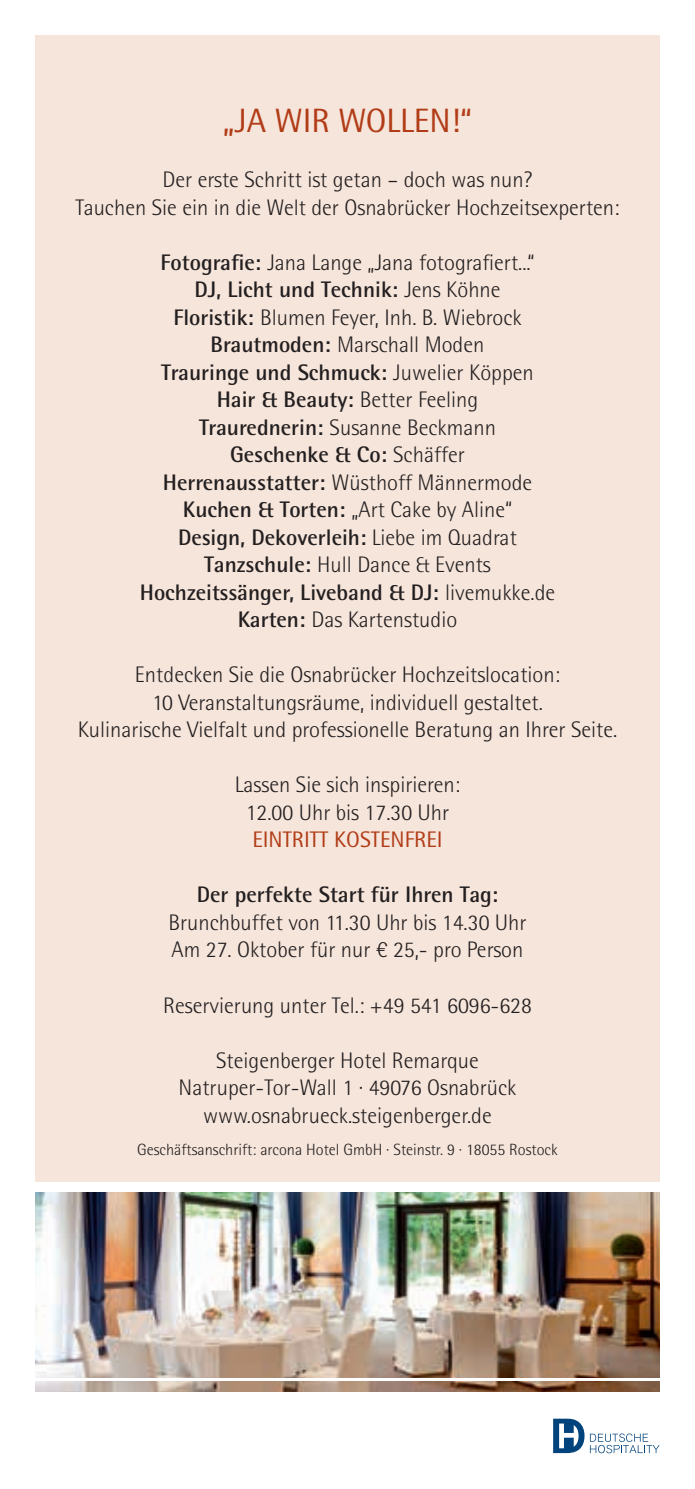
<style>
.page{position:relative;width:695px;height:1489px;background:#fff}
.page>*{position:absolute;margin:0;border:0;box-sizing:border-box;transform-origin:0 0}
.t1{font:33.75px "Rotis Semi Sans";color:#b13c17}
.t2{font:300 22.5px/27.5px "Rotis Semi Sans";color:#231f20;text-align:center}
.t3{font:700 22.5px "Rotis Semi Sans";color:#231f20}
.t4{font:22.5px "Rotis Semi Sans";color:#b13c17}
.t5{font:300 16.25px "Rotis Semi Sans";color:#231f20}
.s1{font-weight:700}
</style>
<div class="page">
<div style="left:35px;top:35px;width:624px;height:1147px;background:#f6e5da"></div>
<img style="left:35px;top:1192px;width:624px;height:199px">
<hr style="left:26px;top:1377px;width:651px;height:3px;background:#fff">
<svg style="left:553px;top:1418px;width:106px;height:35px"></svg>
<h1 class="t1" style="left:223px;top:101px;width:251px">„JA WIR WOLLEN!“</h1>
<p class="t2" style="left:75px;top:166px;width:545px">Der erste Schritt ist getan – doch was nun?<br>Tauchen Sie ein in die Welt der Osnabrücker Hochzeitsexperten:</p>
<p class="t2" style="left:140px;top:248px;width:417px"><span class="s1">Fotografie:</span> Jana Lange „Jana fotografiert...“<br><span class="s1">DJ, Licht und Technik:</span> Jens Köhne<br><span class="s1">Floristik:</span> Blumen Feyer, Inh. B. Wiebrock <span class="s1">Brautmoden:</span> Marschall Moden<br><span class="s1">Trauringe und Schmuck:</span> Juwelier Köppen <span class="s1">Hair &amp; Beauty:</span> Better Feeling<br><span class="s1">Traurednerin:</span> Susanne Beckmann<br><span class="s1">Geschenke &amp; Co:</span> Schäffer<br><span class="s1">Herrenausstatter:</span> Wüsthoff Männermode <span class="s1">Kuchen &amp; Torten:</span> „Art Cake by Aline“<br><span class="s1">Design, Dekoverleih:</span> Liebe im Quadrat <span class="s1">Tanzschule:</span> Hull Dance &amp; Events <span class="s1">Hochzeitssänger, Liveband &amp; DJ:</span> livemukke.de <span class="s1">Karten:</span> Das Kartenstudio</p>
<p class="t2" style="left:78px;top:661px;width:541px">Entdecken Sie die Osnabrücker Hochzeitslocation:<br>10 Veranstaltungsräume, individuell gestaltet.<br>Kulinarische Vielfalt und professionelle Beratung an Ihrer Seite.</p>
<p class="t2" style="left:235px;top:771px;width:227px">Lassen Sie sich inspirieren:<br>12.00 Uhr bis 17.30 Uhr</p>
<p class="t4" style="left:252px;top:826px;width:192px">EINTRITT KOSTENFREI</p>
<p class="t3" style="left:197px;top:881px;width:303px">Der perfekte Start für Ihren Tag:</p>
<p class="t2" style="left:168px;top:908px;width:360px;text-align:left">Brunchbuffet von 11.30 Uhr bis 14.30 Uhr<br>Am 27. Oktober für nur € 25,- pro Person</p>
<p class="t2" style="left:163px;top:991px;width:370px">Reservierung unter Tel.: +49 541 6096-628</p>
<p class="t2" style="left:178px;top:1046px;width:339px">Steigenberger Hotel Remarque<br>Natruper-Tor-Wall 1 · 49076 Osnabrück www.osnabrueck.steigenberger.de</p>
<p class="t5" style="left:137px;top:1140px;width:422px">Geschäftsanschrift: arcona Hotel GmbH · Steinstr. 9 · 18055 Rostock</p>
</div>
